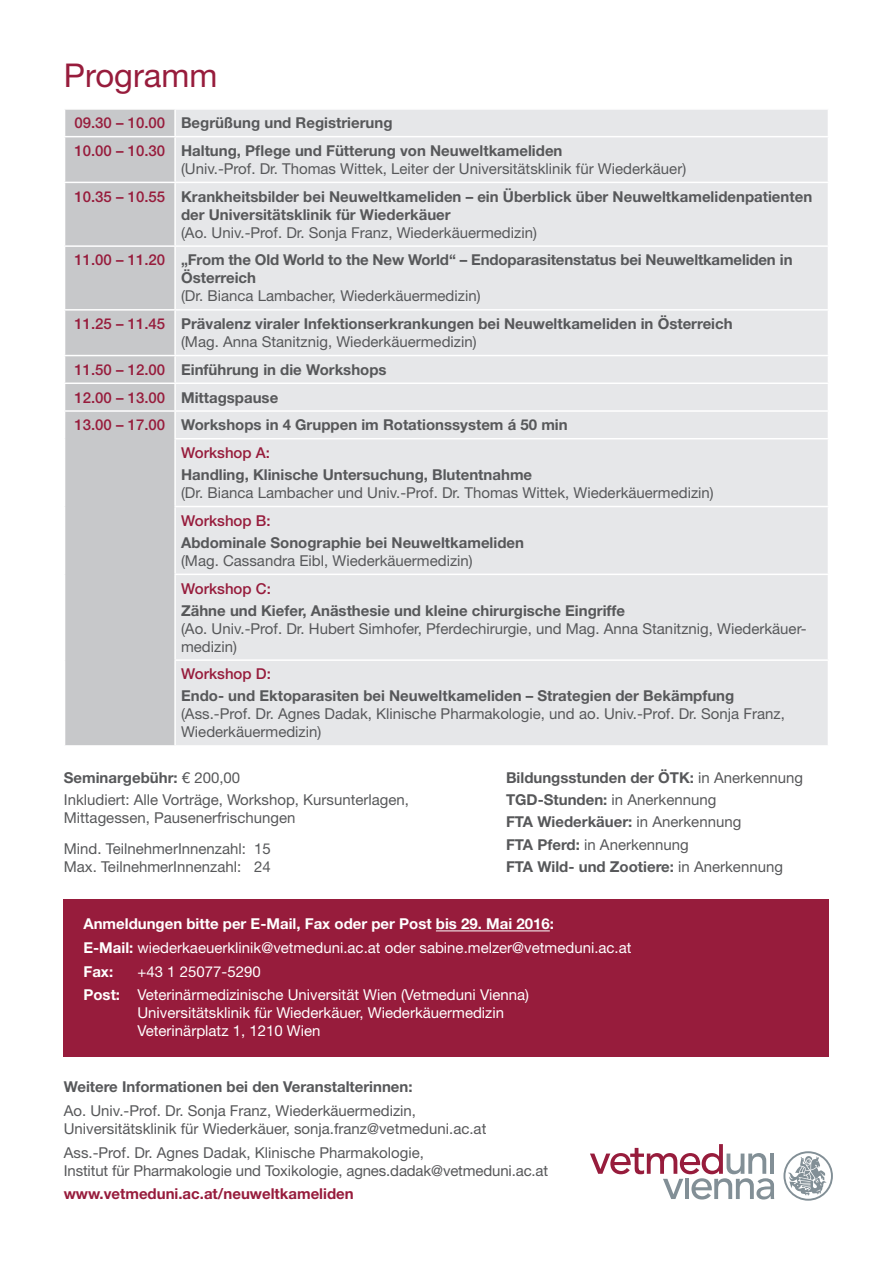
<style>
.page{position:relative;width:893px;height:1263px;background:#fff}
.page>*{position:absolute;margin:0;border:0;box-sizing:border-box;transform-origin:0 0}
.t1{font:32.85px "Helvetica Neue LT Std";color:#971c3c}
.t2{font:700 15px/27.8px "Helvetica Neue LT Std";color:#57585a}
.t3{font:15px/18px "Helvetica Neue LT Std";color:#57585a}
.t4{font:15px/23.5px "Helvetica Neue LT Std";color:#fff}
.t5{font:500 15px "Helvetica Neue LT Std";color:#971c3c}
.t6{font:700 15px "Helvetica Neue LT Std";color:#971c3c}
.s1{font-weight:500;color:#971c3c}
.s2{font-weight:400}
.s3{font-weight:700}
</style>
<div class="page">
<div style="left:65px;top:110px;width:109px;height:635px;background:#c7c8ca"></div>
<div style="left:176px;top:110px;width:652px;height:635px;background:#e6e7e9"></div>
<hr style="left:64px;top:136px;width:111px;height:1px;background:#fff">
<hr style="left:175px;top:136px;width:654px;height:1px;background:#fff">
<hr style="left:64px;top:182px;width:111px;height:1px;background:#fff">
<hr style="left:175px;top:182px;width:654px;height:1px;background:#fff">
<hr style="left:64px;top:245px;width:111px;height:2px;background:#fff">
<hr style="left:175px;top:245px;width:654px;height:2px;background:#fff">
<hr style="left:64px;top:309px;width:111px;height:2px;background:#fff">
<hr style="left:175px;top:309px;width:654px;height:2px;background:#fff">
<hr style="left:64px;top:355px;width:111px;height:1px;background:#fff">
<hr style="left:175px;top:355px;width:654px;height:1px;background:#fff">
<hr style="left:64px;top:382px;width:111px;height:2px;background:#fff">
<hr style="left:175px;top:382px;width:654px;height:2px;background:#fff">
<hr style="left:64px;top:410px;width:111px;height:2px;background:#fff">
<hr style="left:175px;top:410px;width:654px;height:2px;background:#fff">
<hr style="left:174px;top:438px;width:655px;height:1px;background:#fff">
<hr style="left:174px;top:506px;width:655px;height:1px;background:#fff">
<hr style="left:174px;top:574px;width:655px;height:1px;background:#fff">
<hr style="left:174px;top:659px;width:655px;height:2px;background:#fff">
<svg style="left:590px;top:1144px;width:184px;height:55px"></svg>
<svg style="left:783px;top:1151px;width:50px;height:50px"></svg>
<div style="left:64px;top:899px;width:765px;height:157px;background:#971c3c"></div>
<hr style="left:436px;top:930px;width:114px;height:1px;background:#fff">
<h1 class="t1" style="left:64px;top:56px;width:155px">Programm</h1>
<p class="t2" style="left:74px;top:109px;width:490px"><span class="s1">09.30 – 10.00</span> Begrüßung und Registrierung<br><span class="s1">10.00 – 10.30</span> Haltung, Pflege und Fütterung von Neuweltkameliden</p>
<p class="t2" style="left:74px;top:154px;width:739px;text-indent:107px"><span class="s2">(Univ.-Prof. Dr. Thomas Wittek, Leiter der Universitätsklinik für Wiederkäuer)<br></span><span class="s1">10.35 – 10.55</span> Krankheitsbilder bei Neuweltkameliden – ein Überblick über Neuweltkamelidenpatienten</p>
<p class="t2" style="left:181px;top:200px;width:271px">der Universitätsklinik für Wiederkäuer</p>
<p class="t2" style="left:74px;top:218px;width:720px;text-indent:107px"><span class="s2">(Ao. Univ.-Prof. Dr. Sonja Franz, Wiederkäuermedizin)<br></span><span class="s1">11.00 – 11.20</span> „From the Old World to the New World“ – Endoparasitenstatus bei Neuweltkameliden in</p>
<p class="t2" style="left:181px;top:264px;width:76px">Österreich</p>
<p class="t2" style="left:74px;top:282px;width:660px;text-indent:107px"><span class="s2">(Dr. Bianca Lambacher, Wiederkäuermedizin)<br></span><span class="s1">11.25 – 11.45</span> Prävalenz viraler Infektionserkrankungen bei Neuweltkameliden in Österreich</p>
<p class="t3" style="left:181px;top:332px;width:297px">(Mag. Anna Stanitznig, Wiederkäuermedizin)</p>
<p class="t2" style="left:74px;top:355px;width:314px"><span class="s1">11.50 – 12.00</span> Einführung in die Workshops</p>
<p class="t2" style="left:74px;top:383px;width:205px"><span class="s1">12.00 – 13.00</span> Mittagspause</p>
<p class="t2" style="left:74px;top:411px;width:495px"><span class="s1">13.00 – 17.00</span> Workshops in 4 Gruppen im Rotationssystem á 50 min</p>
<p class="t5" style="left:181px;top:444px;width:90px">Workshop A:</p>
<p class="t2" style="left:181px;top:460px;width:353px">Handling, Klinische Untersuchung, Blutentnahme</p>
<p class="t3" style="left:181px;top:483px;width:534px">(Dr. Bianca Lambacher und Univ.-Prof. Dr. Thomas Wittek, Wiederkäuermedizin)</p>
<p class="t5" style="left:181px;top:511px;width:91px">Workshop B:</p>
<p class="t2" style="left:181px;top:528px;width:344px">Abdominale Sonographie bei Neuweltkameliden</p>
<p class="t3" style="left:181px;top:551px;width:293px">(Mag. Cassandra Eibl, Wiederkäuermedizin)</p>
<p class="t5" style="left:181px;top:579px;width:91px">Workshop C:</p>
<p class="t2" style="left:181px;top:596px;width:445px">Zähne und Kiefer, Anästhesie und kleine chirurgische Eingriffe</p>
<p class="t3" style="left:181px;top:619px;width:627px">(Ao. Univ.-Prof. Dr. Hubert Simhofer, Pferdechirurgie, und Mag. Anna Stanitznig, Wiederkäuer&shy;medizin)</p>
<p class="t5" style="left:181px;top:665px;width:91px">Workshop D:</p>
<p class="t2" style="left:181px;top:682px;width:555px">Endo- und Ektoparasiten bei Neuweltkameliden – Strategien der Bekämpfung</p>
<p class="t3" style="left:181px;top:705px;width:605px">(Ass.-Prof. Dr. Agnes Dadak, Klinische Pharmakologie, und ao. Univ.-Prof. Dr. Sonja Franz,<br>Wiederkäuermedizin)</p>
<p class="t3" style="left:64px;top:767px;width:347px;line-height:22px"><span class="s3">Seminargebühr:</span> € 200,00<br>Inkludiert: Alle Vorträge, Workshop, Kursunterlagen,</p>
<p class="t3" style="left:64px;top:802px;width:233px;line-height:30.6px">Mittagessen, Pausenerfrischungen<br>Mind. TeilnehmerInnenzahl: 15</p>
<p class="t3" style="left:64px;top:857px;width:209px">Max. TeilnehmerInnenzahl: 24</p>
<p class="t2" style="left:506px;top:767px;width:298px;line-height:22px">Bildungsstunden der ÖTK: <span class="s2">in Anerkennung </span>TGD-Stunden: <span class="s2">in Anerkennung<br></span>FTA Wiederkäuer: <span class="s2">in Anerkennung<br></span>FTA Pferd: <span class="s2">in Anerkennung<br></span>FTA Wild- und Zootiere: <span class="s2">in Anerkennung</span></p>
<p class="t4" style="left:83px;top:912px;width:550px"><span class="s3">Anmeldungen bitte per E-Mail, Fax oder per Post bis 29. Mai 2016:<br>E-Mail:</span> wiederkaeuerklinik@vetmeduni.ac.at oder sabine.melzer@vetmeduni.ac.at<br><span class="s3">Fax:</span></p>
<p class="t4" style="left:83px;top:959px;width:447px;text-indent:54px">+43 1 25077-5290<br><span class="s3">Post:</span> Veterinärmedizinische Universität Wien (Vetmeduni Vienna)</p>
<p class="t4" style="left:137px;top:1003px;width:368px;line-height:18px">Universitätsklinik für Wiederkäuer, Wiederkäuermedizin<br>Veterinärplatz 1, 1210 Wien</p>
<p class="t2" style="left:64px;top:1073px;width:350px">Weitere Informationen bei den Veranstalterinnen:</p>
<p class="t3" style="left:64px;top:1101px;width:424px">Ao. Univ.-Prof. Dr. Sonja Franz, Wiederkäuermedizin,<br>Universitätsklinik für Wiederkäuer, sonja.franz@vetmeduni.ac.at</p>
<p class="t3" style="left:64px;top:1143px;width:486px">Ass.-Prof. Dr. Agnes Dadak, Klinische Pharmakologie,<br>Institut für Pharmakologie und Toxikologie, agnes.dadak@vetmeduni.ac.at</p>
<p class="t6" style="left:64px;top:1184px;width:291px">www.vetmeduni.ac.at/neuweltkameliden</p>
</div>
